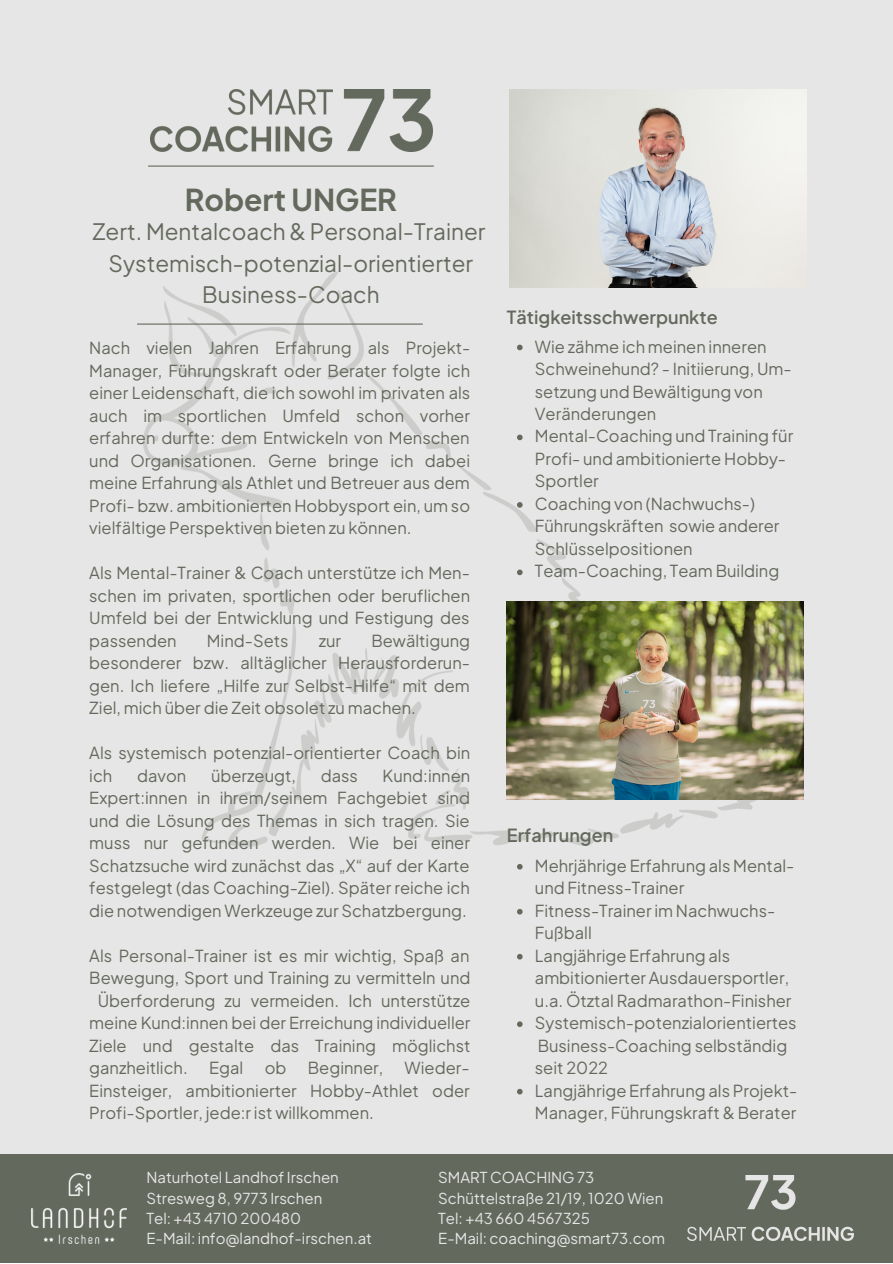
<style>
.page{position:relative;width:893px;height:1264px;background:#fff}
.page>*{position:absolute;margin:0;border:0;box-sizing:border-box;transform-origin:0 0}
.t1{font:700 30px "Plus Jakarta Sans";color:#64695d}
.t2{font:22.5px/31.5px "Plus Jakarta Sans";color:#64695d;text-align:center}
.t3{font:600 18px "Plus Jakarta Sans";color:#64695d}
.t4{font:16.5px/22.5px "Plus Jakarta Sans";color:#64695d}
.t5{font:15px "Plus Jakarta Sans";color:#e6e6e6}
</style>
<div class="page">
<div style="left:0;top:0;width:892px;height:1262px;background:#e6e6e6"></div>
<img style="left:137px;top:114px;width:670px;height:846px">
<div style="left:0;top:1153px;width:892px;height:109px;background:#64695d"></div>
<img style="left:687px;top:1175px;width:166px;height:65px">
<img style="left:32px;top:1173px;width:94px;height:69px">
<img style="left:150px;top:89px;width:282px;height:62px">
<img style="left:509px;top:89px;width:297px;height:198px">
<svg style="left:517px;top:344px;width:5px;height:6px"></svg>
<svg style="left:517px;top:434px;width:5px;height:6px"></svg>
<svg style="left:517px;top:502px;width:5px;height:5px"></svg>
<svg style="left:517px;top:569px;width:5px;height:6px"></svg>
<svg style="left:517px;top:864px;width:5px;height:5px"></svg>
<svg style="left:517px;top:908px;width:5px;height:6px"></svg>
<svg style="left:517px;top:953px;width:5px;height:6px"></svg>
<svg style="left:517px;top:1021px;width:5px;height:6px"></svg>
<svg style="left:517px;top:1088px;width:5px;height:6px"></svg>
<hr style="left:148px;top:165px;width:286px;height:2px;background:#64695d">
<hr style="left:137px;top:323px;width:286px;height:1px;background:#64695d">
<img style="left:507px;top:601px;width:296px;height:198px">
<p class="t1" style="left:185px;top:180px;width:214px">Robert UNGER</p>
<p class="t2" style="left:92px;top:215px;width:394px">Zert. Mentalcoach &amp; Personal-Trainer</p>
<p class="t2" style="left:109px;top:247px;width:366px">Systemisch-potenzial-orientierter<br>Business-Coach</p>
<p class="t4" style="left:89px;top:336px;width:382px;text-align:justify">Nach vielen Jahren Erfahrung als Projekt-Manager, Führungskraft oder Berater folgte ich einer Leidenschaft, die ich sowohl im privaten als auch im sportlichen Umfeld schon vorher erfahren durfte: dem Entwickeln von Menschen und Organisationen. Gerne bringe ich dabei meine Erfahrung als Athlet und Betreuer aus dem Profi- bzw. ambitionierten Hobbysport ein, um so vielfältige Perspektiven bieten zu können.</p>
<p class="t4" style="left:89px;top:561px;width:382px;text-align:justify">Als Mental-Trainer &amp; Coach unterstütze ich Men&shy;schen im privaten, sportlichen oder beruflichen Umfeld bei der Entwicklung und Festigung des passenden</p>
<p class="t4" style="left:89px;top:629px;width:382px;text-align:justify;text-indent:282px">Bewältigung besonderer bzw. alltäglicher Herausforderun&shy;gen. Ich liefere „Hilfe zur Selbst-Hilfe“ mit dem Ziel, mich über die Zeit obsolet zu machen.</p>
<p class="t4" style="left:89px;top:741px;width:382px">Als systemisch potenzial-orientierter Coach bin ich</p>
<p class="t4" style="left:207px;top:629px;width:83px">Mind-Sets</p>
<p class="t4" style="left:319px;top:629px;width:24px">zur</p>
<p class="t4" style="left:89px;top:763px;width:382px;text-align:justify;text-indent:293px">Kund:innen Expert:innen in ihrem/seinem Fachgebiet sind und die Lösung des Themas in sich tragen. Sie muss nur gefunden werden. Wie bei einer Schatzsuche wird zunächst das „X“ auf der Karte festgelegt (das Coaching-Ziel). Später reiche ich die notwendigen Werkzeuge zur Schatzbergung.</p>
<p class="t4" style="left:89px;top:943px;width:381px">Als Personal-Trainer ist es mir wichtig, Spaß an</p>
<p class="t4" style="left:89px;top:966px;width:383px">Bewegung, Sport und Training zu vermitteln und</p>
<p class="t4" style="left:98px;top:988px;width:374px">Überforderung zu vermeiden. Ich unterstütze</p>
<p class="t4" style="left:89px;top:1011px;width:383px">meine Kund:innen bei der Erreichung individueller</p>
<p class="t4" style="left:89px;top:1033px;width:383px">Ziele und gestalte das Training möglichst</p>
<p class="t4" style="left:89px;top:1056px;width:100px">ganzheitlich.</p>
<p class="t4" style="left:209px;top:1056px;width:36px">Egal</p>
<p class="t4" style="left:265px;top:1056px;width:23px">ob</p>
<p class="t4" style="left:308px;top:1056px;width:77px">Beginner,</p>
<p class="t4" style="left:137px;top:763px;width:51px">davon</p>
<p class="t4" style="left:211px;top:763px;width:86px">überzeugt,</p>
<p class="t4" style="left:320px;top:763px;width:39px">dass</p>
<p class="t4" style="left:89px;top:1056px;width:382px;text-align:justify;text-indent:315px">Wieder-Einsteiger, ambitionierter Hobby-Athlet oder Profi-Sportler, jede:r ist willkommen.</p>
<p class="t3" style="left:507px;top:306px;width:212px">Tätigkeitsschwerpunkte</p>
<p class="t4" style="left:535px;top:334px;width:258px">Wie zähme ich meinen inneren<br>Schweinehund? - Initiierung, Um&shy;setzung und Bewältigung von<br>Veränderungen</p>
<p class="t4" style="left:535px;top:424px;width:260px">Mental-Coaching und Training für<br>Profi- und ambitionierte Hobby-<br>Sportler</p>
<p class="t4" style="left:535px;top:492px;width:246px">Coaching von (Nachwuchs-)<br>Führungskräften sowie anderer<br>Schlüsselpositionen</p>
<p class="t4" style="left:535px;top:559px;width:246px">Team-Coaching, Team Building</p>
<p class="t3" style="left:507px;top:823px;width:108px">Erfahrungen</p>
<p class="t4" style="left:535px;top:853px;width:261px">Mehrjährige Erfahrung als Mental&shy;und Fitness-Trainer</p>
<p class="t4" style="left:535px;top:898px;width:242px">Fitness-Trainer im Nachwuchs-<br>Fußball</p>
<p class="t4" style="left:535px;top:943px;width:258px">Langjährige Erfahrung als ambitionierter Ausdauersportler, u.a. Ötztal Radmarathon-Finisher</p>
<p class="t4" style="left:535px;top:1011px;width:263px">Systemisch-potenzialorientiertes<br>Business-Coaching selbständig seit 2022</p>
<p class="t4" style="left:535px;top:1078px;width:264px">Langjährige Erfahrung als Projekt-<br>Manager, Führungskraft &amp; Berater</p>
<p class="t5" style="left:146px;top:1167px;width:194px">Naturhotel Landhof Irschen</p>
<p class="t5" style="left:146px;top:1187px;width:177px">Stresweg 8, 9773 Irschen</p>
<p class="t5" style="left:146px;top:1208px;width:156px">Tel: +43 4710 200480</p>
<p class="t5" style="left:146px;top:1228px;width:227px">E-Mail: info@landhof-irschen.at</p>
<p class="t5" style="left:438px;top:1167px;width:158px">SMART COACHING 73</p>
<p class="t5" style="left:438px;top:1187px;width:227px">Schüttelstraße 21/19, 1020 Wien</p>
<p class="t5" style="left:438px;top:1208px;width:153px">Tel: +43 660 4567325</p>
<p class="t5" style="left:438px;top:1228px;width:228px">E-Mail: coaching@smart73.com</p>
</div>
